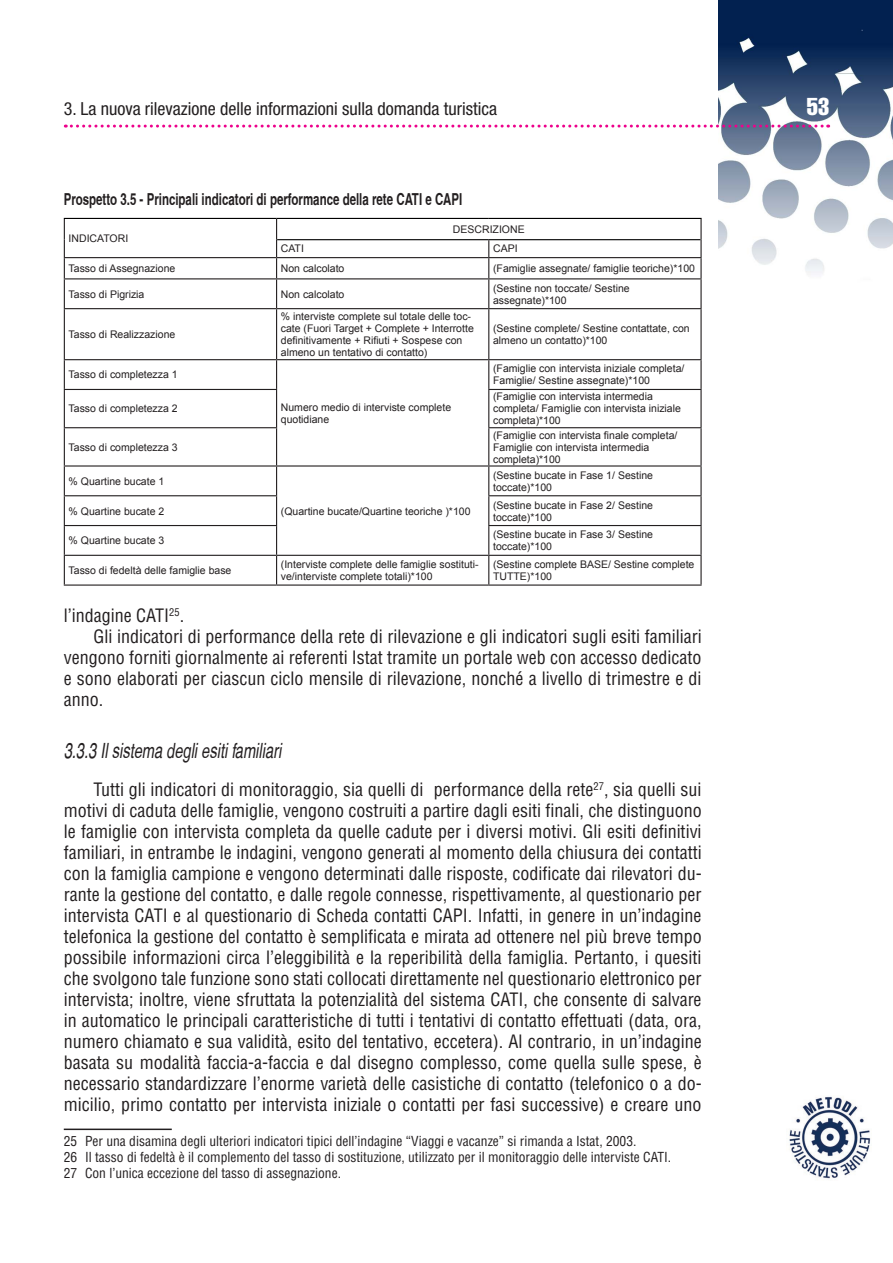
<style>
.page{position:relative;width:893px;height:1263px;background:#fff}
.page>*{position:absolute;margin:0;border:0;box-sizing:border-box;transform-origin:0 0}
.t1{font:24px "Helvetica LT Std Comp";color:#fff}
.t2{font:italic condensed 21px "Helvetica";color:#231f20;scale:.85 1}
.t3{font:condensed 18px/21px "Helvetica LT Std";color:#231f20;text-align:justify}
.t4{font:condensed 18px "Helvetica Neue LT Std";color:#231f20}
.t5{font:700 condensed 16.5px "Helvetica";color:#231f20;scale:.85 1}
.t6{font:condensed 13.5px/16.2px "Helvetica LT Std";color:#231f20}
.t7{font:10.5px/12px "Arial";color:#231f20}
</style>
<div class="page">
<img style="left:719px;top:0;width:174px;height:273px">
<svg style="left:65px;top:125px;width:764px;height:3px"></svg>
<img style="left:789px;top:1096px;width:82px;height:84px">
<hr style="left:64px;top:1128px;width:108px;height:2px;background:#231f20">
<svg style="left:65px;top:219px;width:635px;height:365px"></svg>
<hr style="left:64px;top:218px;width:213px;height:1px;background:#000">
<hr style="left:277px;top:218px;width:212px;height:1px;background:#000">
<hr style="left:489px;top:218px;width:213px;height:1px;background:#000">
<hr style="left:277px;top:239px;width:212px;height:1px;background:#000">
<hr style="left:489px;top:239px;width:211px;height:1px;background:#000">
<hr style="left:700px;top:219px;width:2px;height:21px;background:#231f20">
<svg style="left:700px;top:240px;width:2px;height:17px"></svg>
<hr style="left:64px;top:257px;width:213px;height:1px;background:#231f20">
<hr style="left:277px;top:257px;width:212px;height:1px;background:#231f20">
<hr style="left:489px;top:257px;width:213px;height:1px;background:#231f20">
<hr style="left:700px;top:258px;width:2px;height:20px;background:#231f20">
<hr style="left:64px;top:278px;width:213px;height:1px;background:#231f20">
<svg style="left:64px;top:219px;width:1px;height:89px"></svg>
<hr style="left:277px;top:278px;width:212px;height:1px;background:#231f20">
<svg style="left:276px;top:219px;width:1px;height:89px"></svg>
<hr style="left:489px;top:278px;width:213px;height:1px;background:#231f20">
<svg style="left:488px;top:240px;width:1px;height:68px"></svg>
<hr style="left:700px;top:279px;width:2px;height:29px;background:#231f20">
<hr style="left:64px;top:308px;width:213px;height:1px;background:#231f20">
<hr style="left:64px;top:309px;width:1px;height:50px;background:#231f20">
<hr style="left:277px;top:308px;width:212px;height:1px;background:#231f20">
<hr style="left:276px;top:309px;width:1px;height:50px;background:#231f20">
<hr style="left:489px;top:308px;width:213px;height:1px;background:#231f20">
<hr style="left:488px;top:309px;width:1px;height:50px;background:#231f20">
<hr style="left:700px;top:309px;width:2px;height:50px;background:#231f20">
<hr style="left:64px;top:359px;width:213px;height:1px;background:#231f20">
<svg style="left:64px;top:360px;width:1px;height:29px"></svg>
<hr style="left:277px;top:359px;width:212px;height:1px;background:#231f20">
<svg style="left:276px;top:360px;width:1px;height:29px"></svg>
<hr style="left:489px;top:359px;width:213px;height:1px;background:#231f20">
<svg style="left:488px;top:360px;width:1px;height:29px"></svg>
<hr style="left:700px;top:360px;width:2px;height:29px;background:#231f20">
<hr style="left:64px;top:389px;width:213px;height:1px;background:#231f20">
<hr style="left:64px;top:390px;width:1px;height:37px;background:#231f20">
<hr style="left:276px;top:390px;width:1px;height:37px;background:#231f20">
<hr style="left:488px;top:389px;width:214px;height:1px;background:#231f20">
<hr style="left:488px;top:390px;width:1px;height:37px;background:#231f20">
<hr style="left:700px;top:390px;width:2px;height:37px;background:#231f20">
<hr style="left:64px;top:427px;width:213px;height:1px;background:#231f20">
<hr style="left:64px;top:428px;width:1px;height:37px;background:#231f20">
<hr style="left:276px;top:428px;width:1px;height:37px;background:#231f20">
<hr style="left:488px;top:427px;width:214px;height:1px;background:#231f20">
<hr style="left:488px;top:428px;width:1px;height:37px;background:#231f20">
<hr style="left:700px;top:428px;width:2px;height:37px;background:#231f20">
<hr style="left:64px;top:465px;width:213px;height:2px;background:#231f20">
<hr style="left:277px;top:465px;width:212px;height:2px;background:#231f20">
<hr style="left:489px;top:465px;width:213px;height:2px;background:#231f20">
<hr style="left:700px;top:467px;width:2px;height:28px;background:#231f20">
<hr style="left:64px;top:495px;width:213px;height:1px;background:#231f20">
<hr style="left:488px;top:495px;width:214px;height:1px;background:#231f20">
<hr style="left:700px;top:496px;width:2px;height:29px;background:#231f20">
<hr style="left:64px;top:525px;width:213px;height:1px;background:#231f20">
<hr style="left:488px;top:525px;width:214px;height:1px;background:#231f20">
<hr style="left:700px;top:526px;width:2px;height:29px;background:#231f20">
<hr style="left:64px;top:555px;width:213px;height:1px;background:#231f20">
<svg style="left:64px;top:467px;width:1px;height:117px"></svg>
<hr style="left:277px;top:555px;width:212px;height:1px;background:#231f20">
<svg style="left:276px;top:467px;width:1px;height:117px"></svg>
<hr style="left:489px;top:555px;width:213px;height:1px;background:#231f20">
<svg style="left:488px;top:467px;width:1px;height:117px"></svg>
<hr style="left:700px;top:556px;width:2px;height:28px;background:#231f20">
<hr style="left:64px;top:584px;width:213px;height:2px;background:#231f20">
<hr style="left:277px;top:584px;width:212px;height:2px;background:#231f20">
<hr style="left:489px;top:584px;width:213px;height:2px;background:#231f20">
<p class="t4" style="left:64px;top:98px;width:435px">3. La nuova rilevazione delle informazioni sulla domanda turistica</p>
<h1 class="t1" style="left:807px;top:91px;width:24px">53</h1>
<p class="t5" style="left:64px;top:189px;width:471px">Prospetto 3.5 - Principali indicatori di performance della rete CATI e CAPI</p>
<p class="t7" style="left:69px;top:232px;width:61px">INDICATORI</p>
<p class="t7" style="left:453px;top:223px;width:73px">DESCRIZIONE</p>
<p class="t7" style="left:281px;top:243px;width:25px">CATI</p>
<p class="t7" style="left:493px;top:243px;width:26px">CAPI</p>
<p class="t7" style="left:69px;top:262px;width:108px">Tasso di Assegnazione</p>
<p class="t7" style="left:281px;top:262px;width:65px">Non calcolato</p>
<p class="t7" style="left:493px;top:262px;width:203px">(Famiglie assegnate/ famiglie teoriche)*100</p>
<p class="t7" style="left:69px;top:288px;width:77px">Tasso di Pigrizia</p>
<p class="t7" style="left:281px;top:288px;width:65px">Non calcolato</p>
<p class="t7" style="left:493px;top:282px;width:138px">(Sestine non toccate/ Sestine assegnate)*100</p>
<p class="t7" style="left:69px;top:328px;width:108px">Tasso di Realizzazione</p>
<p class="t7" style="left:281px;top:310px;width:194px">% interviste complete sul totale delle toc&shy;cate (Fuori Target + Complete + Interrotte definitivamente + Rifiuti + Sospese con almeno un tentativo di contatto)</p>
<p class="t7" style="left:493px;top:322px;width:198px">(Sestine complete/ Sestine contattate, con almeno un contatto)*100</p>
<p class="t7" style="left:69px;top:369px;width:111px">Tasso di completezza 1</p>
<p class="t7" style="left:69px;top:403px;width:111px">Tasso di completezza 2</p>
<p class="t7" style="left:69px;top:441px;width:111px">Tasso di completezza 3</p>
<p class="t7" style="left:69px;top:475px;width:97px">% Quartine bucate 1</p>
<p class="t7" style="left:281px;top:401px;width:172px">Numero medio di interviste complete quotidiane</p>
<p class="t7" style="left:493px;top:363px;width:193px">(Famiglie con intervista iniziale completa/<br>Famiglie/ Sestine assegnate)*100</p>
<p class="t7" style="left:493px;top:391px;width:189px">(Famiglie con intervista intermedia completa/ Famiglie con intervista iniziale completa)*100</p>
<p class="t7" style="left:493px;top:429px;width:186px">(Famiglie con intervista finale completa/<br>Famiglie con intervista intermedia completa)*100</p>
<p class="t7" style="left:493px;top:469px;width:161px">(Sestine bucate in Fase 1/ Sestine toccate)*100</p>
<p class="t7" style="left:69px;top:505px;width:97px">% Quartine bucate 2</p>
<p class="t7" style="left:493px;top:499px;width:161px">(Sestine bucate in Fase 2/ Sestine toccate)*100</p>
<p class="t7" style="left:69px;top:535px;width:97px">% Quartine bucate 3</p>
<p class="t7" style="left:493px;top:529px;width:161px">(Sestine bucate in Fase 3/ Sestine toccate)*100</p>
<p class="t7" style="left:69px;top:564px;width:164px">Tasso di fedeltà delle famiglie base</p>
<p class="t7" style="left:281px;top:558px;width:199px">(Interviste complete delle famiglie sostituti&shy;ve/interviste complete totali)*100</p>
<p class="t7" style="left:493px;top:558px;width:203px">(Sestine complete BASE/ Sestine complete<br>TUTTE)*100</p>
<p class="t7" style="left:281px;top:505px;width:191px">(Quartine bucate/Quartine teoriche )*100</p>
<p class="t3" style="left:64px;top:605px;width:122px">l’indagine CATI<sup>25</sup>.</p>
<p class="t3" style="left:94px;top:626px;width:610px">Gli indicatori di performance della rete di rilevazione e gli indicatori sugli esiti familiari</p>
<p class="t3" style="left:64px;top:647px;width:639px">vengono forniti giornalmente ai referenti Istat tramite un portale web con accesso dedicato</p>
<p class="t3" style="left:64px;top:668px;width:639px">e sono elaborati per ciascun ciclo mensile di rilevazione, nonché a livello di trimestre e di</p>
<p class="t3" style="left:64px;top:689px;width:41px">anno.</p>
<p class="t2" style="left:64px;top:738px;width:258px">3.3.3 Il sistema degli esiti familiari</p>
<p class="t3" style="left:64px;top:779px;width:639px;text-indent:30px">Tutti gli indicatori di monitoraggio, sia quelli di performance della rete<sup>27</sup>, sia quelli sui motivi di caduta delle famiglie, vengono costruiti a partire dagli esiti finali, che distinguono le famiglie con intervista completa da quelle cadute per i diversi motivi. Gli esiti definitivi familiari, in entrambe le indagini, vengono generati al momento della chiusura dei contatti con la famiglia campione e vengono determinati dalle risposte, codificate dai rilevatori du&shy;rante la gestione del contatto, e dalle regole connesse, rispettivamente, al questionario per intervista CATI e al questionario di Scheda contatti CAPI. Infatti, in genere in un’indagine telefonica la gestione del contatto è semplificata e mirata ad ottenere nel più breve tempo possibile informazioni circa l’eleggibilità e la reperibilità della famiglia. Pertanto, i quesiti che svolgono tale funzione sono stati collocati direttamente nel questionario elettronico per intervista; inoltre, viene sfruttata la potenzialità del sistema CATI, che consente di salvare in automatico le principali caratteristiche di tutti i tentativi di contatto effettuati (data, ora, numero chiamato e sua validità, esito del tentativo, eccetera). Al contrario, in un’indagine basata su modalità faccia-a-faccia e dal disegno complesso, come quella sulle spese, è necessario standardizzare l’enorme varietà delle casistiche di contatto (telefonico o a do&shy;micilio, primo contatto per intervista iniziale o contatti per fasi successive) e creare uno</p>
<p class="t6" style="left:64px;top:1132px;width:609px">25 Per una disamina degli ulteriori indicatori tipici dell’indagine “Viaggi e vacanze” si rimanda a Istat, 2003.<br>26 Il tasso di fedeltà è il complemento del tasso di sostituzione, utilizzato per il monitoraggio delle interviste CATI.<br>27 Con l’unica eccezione del tasso di assegnazione.</p>
</div>
